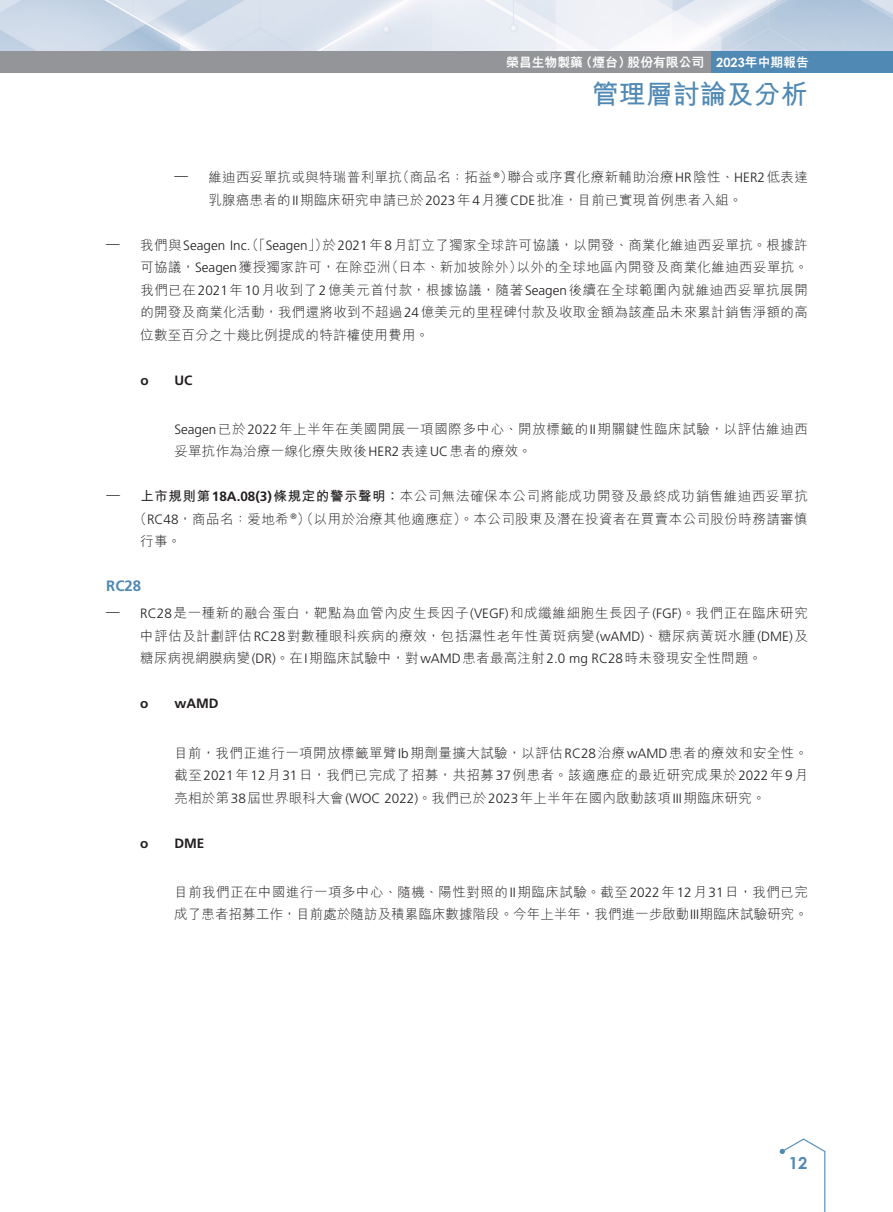
<style>
.page{position:relative;width:893px;height:1212px;background:#fff}
.page>*{position:absolute;margin:0;border:0;box-sizing:border-box;transform-origin:0 0}
.t1{font:700 27px "M Hei HK";color:#5089b4}
.t2{font:700 16.5px "Century Gothic";color:#5089b4}
.t3{font:700 15px "Frutiger LT Std";color:#5089b4}
.t4{font:300 13.5px/22.5px "M Hei HK";letter-spacing:.03em;color:#231f20}
.t5{font:300 13.5px/22.5px "M Hei HK";letter-spacing:.005em;color:#231f20}
.t6{font:300 13.5px "Frutiger LT Std";color:#231f20}
.t7{font:700 13.5px "Frutiger LT Std";color:#231f20}
.t8{font:800 12.75px "M Hei HK";color:#fff}
.t9{font:300 7.8px "Frutiger LT Std";color:#231f20}
.s1{font-family:"Century Gothic";font-weight:700}
.s2{font-family:"M Hei HK";font-size:13.5px}
.s3{font-family:"Frutiger LT Std"}
.s4{font-family:"M Hei HK"}
.s5{font-weight:700}
.s6{font-family:"Frutiger LT Std";font-weight:700}
.s7{font-family:"M Hei HKS"}
</style>
<div class="page">
<svg style="left:780px;top:1138px;width:46px;height:74px"></svg>
<img style="left:0;top:0;width:893px;height:51px">
<div style="left:710px;top:51px;width:183px;height:21px;background:#5089b4"></div>
<div style="left:0;top:51px;width:710px;height:21px;background:#939598"></div>
<p class="t8" style="left:628px;top:56px;width:78px">股份有限公司</p>
<p class="t8" style="left:580px;top:56px;width:53px">（煙台）</p>
<p class="t8" style="left:506px;top:56px;width:78px">榮昌生物製藥</p>
<p class="t8" style="left:716px;top:56px;width:94px"><span class="s1">2023</span>年中期報告</p>
<h1 class="t1" style="left:592px;top:74px;width:217px">管理層討論及分析</h1>
<p class="t6" style="left:106px;top:235px;width:15px">—</p>
<p class="t6" style="left:106px;top:487px;width:15px">—</p>
<p class="t6" style="left:174px;top:168px;width:15px">—</p>
<p class="t9" style="left:494px;top:171px;width:21px">®<span class="s2">）</span></p>
<p class="t4" style="left:396px;top:166px;width:97px">（商品名：拓益</p>
<p class="t4" style="left:508px;top:166px;width:302px">聯合或序貫化療新輔助治療<span class="s3">HR</span>陰性、<span class="s3">HER2</span>低表達</p>
<p class="t4" style="left:208px;top:166px;width:195px">維迪西妥單抗或與特瑞普利單抗</p>
<p class="t4" style="left:208px;top:188px;width:536px">乳腺癌患者的<span class="s3">II</span>期臨床研究申請已於<span class="s3">2023</span>年<span class="s3">4</span>月獲<span class="s3">CDE</span>批准，目前已實現首例患者入組。</p>
<p class="t4" style="left:322px;top:233px;width:487px">於<span class="s3">2021</span>年<span class="s3">8</span>月訂立了獨家全球許可協議，以開發、商業化維迪西妥單抗。根據許</p>
<p class="t6" style="left:140px;top:237px;width:189px"><span class="s4">我們與</span>Seagen Inc<span class="s4">（「</span>. Seagen<span class="s4">」）</span></p>
<p class="t4" style="left:385px;top:256px;width:139px">（日本、新加坡除外）</p>
<p class="t4" style="left:140px;top:256px;width:669px">可協議，<span class="s3">Seagen</span>獲授獨家許可，在除亞洲<br>我們已在<span class="s3">2021</span>年<span class="s3">10</span>月收到了<span class="s3">2</span>億美元首付款，根據協議，隨著<span class="s3">Seagen</span>後續在全球範圍內就維迪西妥單抗展開的開發及商業化活動，我們還將收到不超過<span class="s3">24</span>億美元的里程碑付款及收取金額為該產品未來累計銷售淨額的高位數至百分之十幾比例提成的特許權使用費用。</p>
<p class="t7" style="left:174px;top:372px;width:19px">UC</p>
<p class="t4" style="left:517px;top:256px;width:293px">以外的全球地區內開發及商業化維迪西妥單抗。</p>
<p class="t7" style="left:140px;top:372px;width:10px">o</p>
<p class="t4" style="left:174px;top:417px;width:635px"><span class="s3">Seagen</span>已於<span class="s3">2022</span>年上半年在美國開展一項國際多中心、開放標籤的<span class="s3">II</span>期關鍵性臨床試驗，以評估維迪西妥單抗作為治療一線化療失敗後<span class="s3">HER2</span>表達<span class="s3">UC</span>患者的療效。</p>
<p class="t4" style="left:140px;top:485px;width:669px"><span class="s5">上市規則第</span><span class="s6">18A.08 )3(</span> <span class="s5">條規定的警示聲明：</span>本公司無法確保本公司將能成功開發及最終成功銷售維迪西妥單抗</p>
<p class="t4" style="left:140px;top:507px;width:669px;text-indent:-7px">（<span class="s3">RC48</span>，商品名：<span class="s7">愛</span>地希 <sup>®</sup>）（以用於治療其他適應症）。本公司股東及潛在投資者在買賣本公司股份時務請審慎行事。</p>
<p class="t3" style="left:106px;top:577px;width:37px">RC28</p>
<p class="t6" style="left:106px;top:604px;width:15px">—</p>
<p class="t4" style="left:140px;top:602px;width:669px"><span class="s3">RC28</span>是一種新的融合蛋白，靶點為血管內皮生長因子<span class="s3">(VEGF)</span>和成纖維細胞生長因子<span class="s3">(FGF)</span>。我們正在臨床研究</p>
<p class="t4" style="left:140px;top:624px;width:669px">中評估及計劃評估<span class="s3">RC28</span>對數種眼科疾病的療效，包括濕性老年性黃斑病變<span class="s3">(wAMD)</span>、糖尿病黃斑水腫<span class="s3">(DME</span> 及<span class="s3">)</span>糖尿病視網膜病變<span class="s3">(DR)</span>。在<span class="s3">I</span>期臨床試驗中，對<span class="s3">wAMD</span>患者最高注射<span class="s3">2.0 mg RC28</span>時未發現安全性問題。</p>
<p class="t7" style="left:174px;top:696px;width:46px">wAMD</p>
<p class="t7" style="left:140px;top:696px;width:10px">o</p>
<p class="t7" style="left:140px;top:835px;width:10px">o</p>
<p class="t4" style="left:174px;top:741px;width:635px;text-align:justify">目前，我們正進行一項開放標籤單臂<span class="s3">Ib</span>期劑量擴大試驗，以評估<span class="s3">RC28</span>治療<span class="s3">wAMD</span>患者的療效和安全性。截至<span class="s3">2021</span>年<span class="s3">12</span>月<span class="s3">31</span>日，我們已完成了招募，共招募<span class="s3">37</span>例患者。該適應症的最近研究成果於<span class="s3">2022</span>年<span class="s3">9</span>月亮相於第<span class="s3">38</span>屆世界眼科大會<span class="s3">(WOC 2022)</span>。我們已於<span class="s3">2023</span>年上半年在國內啟動該項<span class="s3">III</span>期臨床研究。</p>
<p class="t7" style="left:174px;top:835px;width:31px">DME</p>
<p class="t5" style="left:174px;top:880px;width:635px">目前我們正在中國進行一項多中心、隨機、陽性對照的<span class="s3">II</span>期臨床試驗。截至<span class="s3">2022</span>年<span class="s3">12</span>月<span class="s3">31</span>日，我們已完成了患者招募工作，目前處於隨訪及積累臨床數據階段。今年上半年，我們進一步啟動<span class="s3">III</span>期臨床試驗研究。</p>
<p class="t2" style="left:789px;top:1150px;width:20px">12</p>
</div>
